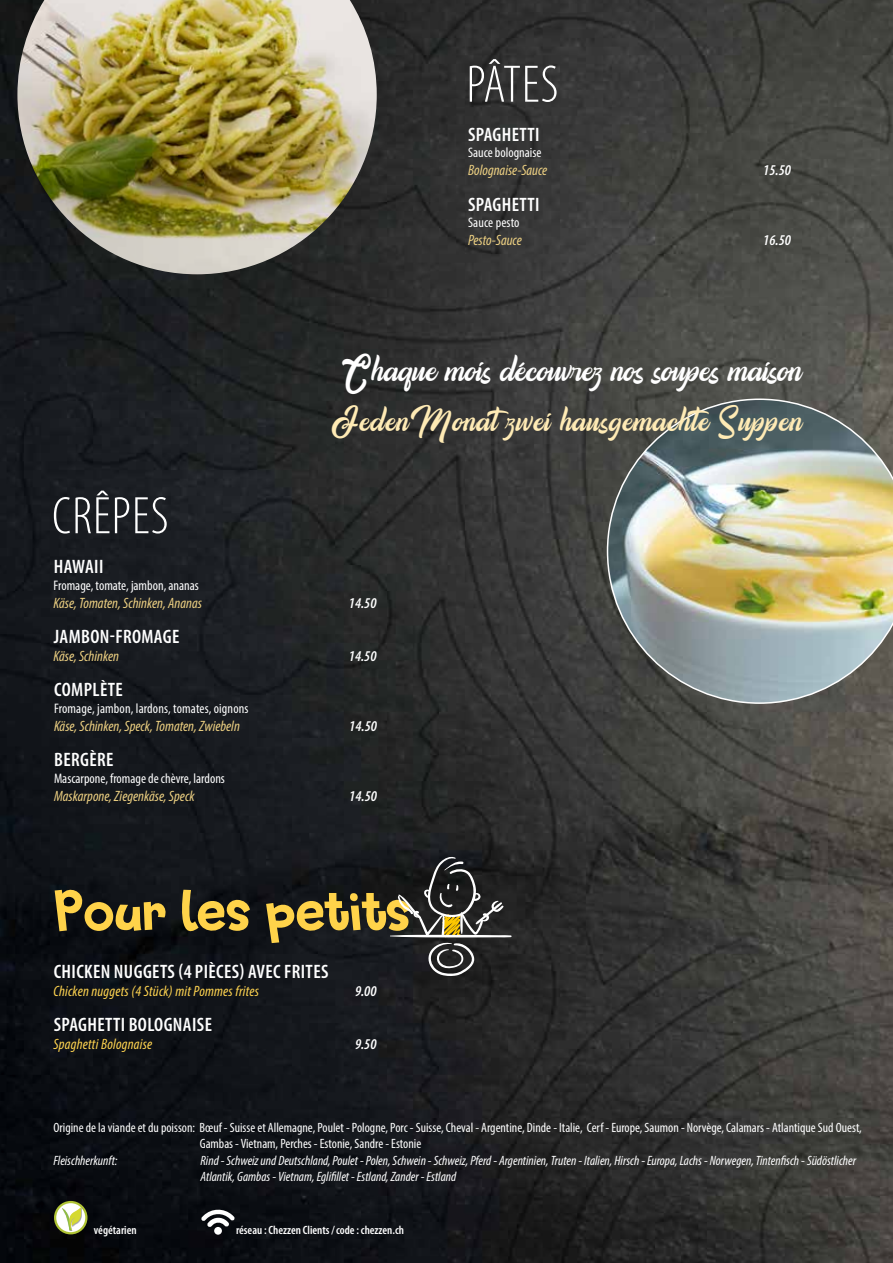
<style>
.page{position:relative;width:893px;height:1263px;background:#fff}
.page>*{position:absolute;margin:0;border:0;box-sizing:border-box;transform-origin:0 0}
.t1{font:58.5px "Glitter Candy DEMO";letter-spacing:-.02em;color:#ffd34a}
.t2{font:300 condensed 53.25px "Myriad Pro";letter-spacing:.02em;color:#fff}
.t3{font:31.95px "Amigos";letter-spacing:.005em;color:#fff}
.t4{font:30px "Amigos";letter-spacing:.03em;color:#ffebb5}
.t5{font:600 condensed 19.5px "Myriad Pro";letter-spacing:.02em;color:#fff}
.t6{font:italic condensed 15px "Myriad Pro";color:#edd082}
.t7{font:italic condensed 15px "Myriad Pro";letter-spacing:.015em;color:#ffd450}
.t8{font:italic 600 condensed 15px "Myriad Pro";color:#fff}
.t9{font:condensed 13.8px "Myriad Pro";color:#fff}
.t10{font:italic condensed 13.5px/16.2px "Myriad Pro";color:#fff}
.t11{font:condensed 13.5px/16.2px "Myriad Pro";color:#fff}
.t12{font:600 condensed 12px "Myriad Pro";color:#fff}
</style>
<div class="page">
<img style="left:0;top:0;width:893px;height:1263px">
<img style="left:17px;top:0;width:360px;height:274px">
<svg style="left:390px;top:855px;width:122px;height:121px"></svg>
<img style="left:607px;top:398px;width:286px;height:306px">
<div style="left:214px;top:1227px;width:8px;height:8px;background:#fff;border-radius:50%"></div>
<svg style="left:201px;top:1208px;width:34px;height:19px"></svg>
<svg style="left:55px;top:1202px;width:31px;height:31px"></svg>
<div style="left:54px;top:1201px;width:33px;height:33px;border:2px solid #afc335;border-radius:50%"></div>
<svg style="left:61px;top:1207px;width:20px;height:23px"></svg>
<h2 class="t2" style="left:466px;top:56px;width:94px">PÂTES</h2>
<h3 class="t5" style="left:468px;top:124px;width:73px">SPAGHETTI</h3>
<p class="t9" style="left:468px;top:144px;width:75px">Sauce bolognaise</p>
<p class="t6" style="left:468px;top:161px;width:81px">Bolognaise-Sauce</p>
<p class="t8" style="left:763px;top:162px;width:29px">15.50</p>
<h3 class="t5" style="left:468px;top:194px;width:73px">SPAGHETTI</h3>
<p class="t9" style="left:468px;top:214px;width:53px">Sauce pesto</p>
<p class="t6" style="left:468px;top:231px;width:55px">Pesto-Sauce</p>
<p class="t8" style="left:763px;top:232px;width:29px">16.50</p>
<h3 class="t3" style="left:346px;top:351px;width:459px">Chaque mois découvrez nos soupes maison</h3>
<h3 class="t4" style="left:334px;top:402px;width:470px">Jeden Monat zwei hausgemachte Suppen</h3>
<h2 class="t2" style="left:52px;top:487px;width:118px">CRÊPES</h2>
<h3 class="t5" style="left:54px;top:556px;width:51px">HAWAII</h3>
<p class="t9" style="left:54px;top:577px;width:147px">Fromage, tomate, jambon, ananas</p>
<p class="t6" style="left:54px;top:594px;width:150px">Käse, Tomaten, Schinken, Ananas</p>
<p class="t8" style="left:349px;top:595px;width:29px">14.50</p>
<h3 class="t5" style="left:54px;top:626px;width:127px">JAMBON-FROMAGE</h3>
<p class="t6" style="left:54px;top:647px;width:67px">Käse, Schinken</p>
<p class="t8" style="left:349px;top:648px;width:29px">14.50</p>
<h3 class="t5" style="left:54px;top:679px;width:70px">COMPLÈTE</h3>
<p class="t9" style="left:54px;top:700px;width:196px">Fromage, jambon, lardons, tomates, oignons</p>
<p class="t6" style="left:54px;top:717px;width:187px">Käse, Schinken, Speck, Tomaten, Zwiebeln</p>
<p class="t8" style="left:349px;top:718px;width:29px">14.50</p>
<h3 class="t5" style="left:54px;top:749px;width:61px">BERGÈRE</h3>
<p class="t9" style="left:54px;top:770px;width:172px">Mascarpone, fromage de chèvre, lardons</p>
<p class="t6" style="left:54px;top:787px;width:142px">Maskarpone, Ziegenkäse, Speck</p>
<p class="t8" style="left:349px;top:788px;width:29px">14.50</p>
<h1 class="t1" style="left:53px;top:879px;width:359px">Pour les petits</h1>
<h3 class="t5" style="left:54px;top:961px;width:276px">CHICKEN NUGGETS (4 PIÈCES) AVEC FRITES</h3>
<p class="t7" style="left:54px;top:982px;width:207px">Chicken nuggets (4 Stück) mit Pommes frites</p>
<p class="t8" style="left:355px;top:983px;width:23px">9.00</p>
<h3 class="t5" style="left:54px;top:1014px;width:160px">SPAGHETTI BOLOGNAISE</h3>
<p class="t7" style="left:54px;top:1035px;width:100px">Spaghetti Bolognaise</p>
<p class="t8" style="left:355px;top:1036px;width:23px">9.50</p>
<p class="t11" style="left:200px;top:1119px;width:664px;text-indent:-146px">Origine de la viande et du poisson: Bœuf - Suisse et Allemagne, Poulet - Pologne, Porc - Suisse, Cheval - Argentine, Dinde - Italie, Cerf - Europe, Saumon - Norvège, Calamars - Atlantique Sud Ouest,<br>Gambas - Vietnam, Perches - Estonie, Sandre - Estonie</p>
<p class="t10" style="left:53px;top:1152px;width:66px">Fleischherkunft:</p>
<p class="t10" style="left:200px;top:1152px;width:657px">Rind - Schweiz und Deutschland, Poulet - Polen, Schwein - Schweiz, Pferd - Argentinien, Truten - Italien, Hirsch - Europa, Lachs - Norwegen, Tintenfisch - Südöstlicher<br>Atlantik, Gambas - Vietnam, Eglifillet - Estland, Zander - Estland</p>
<p class="t12" style="left:94px;top:1223px;width:44px">végétarien</p>
<p class="t12" style="left:236px;top:1223px;width:169px">réseau : Chezzen Clients / code : chezzen.ch</p>
</div>
